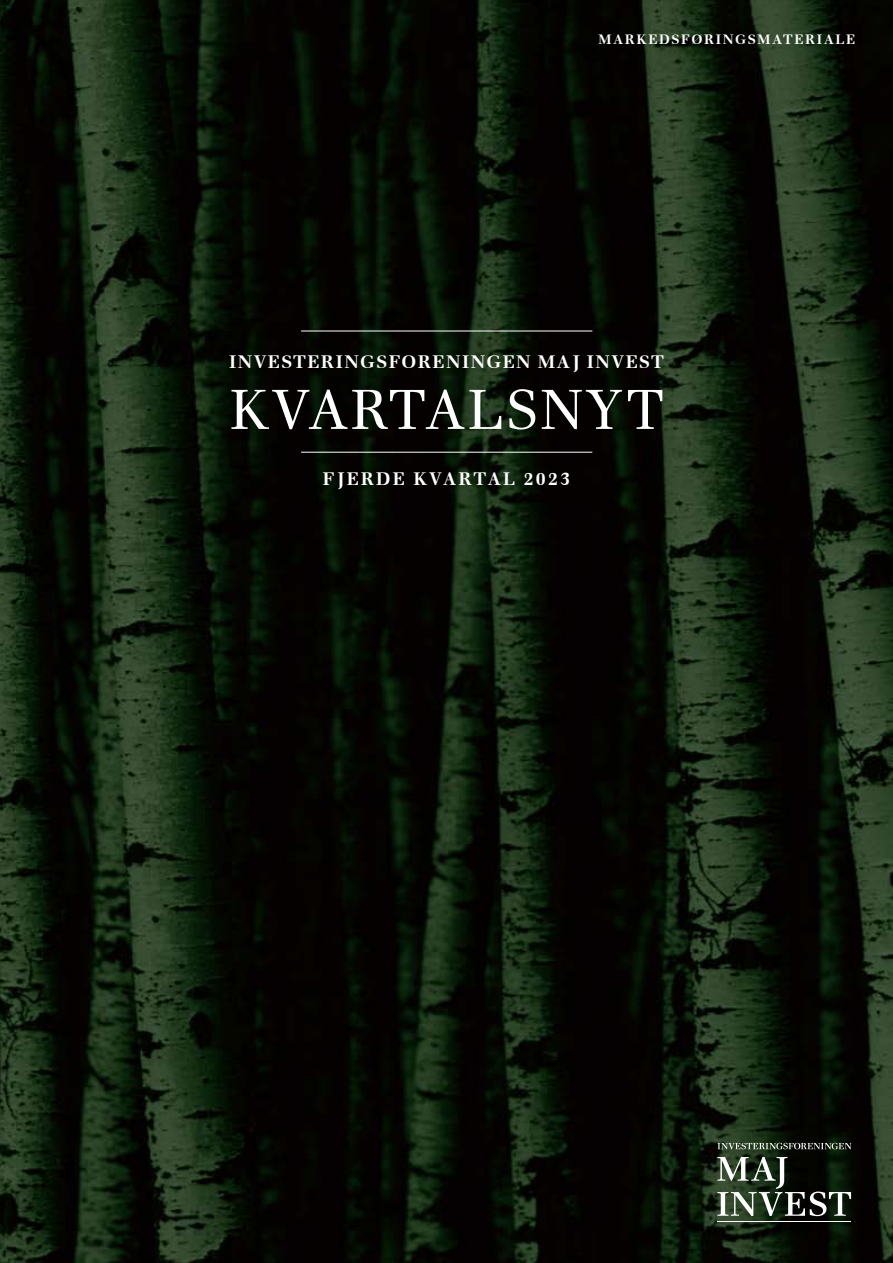
<style>
.page{position:relative;width:893px;height:1263px;background:#fff}
.page>*{position:absolute;margin:0;border:0;box-sizing:border-box;transform-origin:0 0}
.t1{font:55.5px "Emona";letter-spacing:.045em;color:#fff}
.t2{font:700 18px "Emona";letter-spacing:.08em;color:#fff}
.t3{font:700 18px "Emona";letter-spacing:.12em;color:#fff}
.t4{font:700 13.5px "Emona";letter-spacing:.12em;color:#fff}
</style>
<div class="page">
<img style="left:0;top:0;width:893px;height:1263px">
<svg style="left:717px;top:1157px;width:134px;height:59px;background:#414b3e"></svg>
<hr style="left:717px;top:1221px;width:134px;height:1px;background:#fff">
<svg style="left:717px;top:1143px;width:134px;height:6px"></svg>
<hr style="left:301px;top:331px;width:291px;height:1px;background:#fff">
<hr style="left:301px;top:452px;width:291px;height:1px;background:#fff">
<p class="t4" style="left:598px;top:31px;width:258px">MARKEDSFØRINGSMATERIALE</p>
<p class="t2" style="left:229px;top:351px;width:436px">INVESTERINGSFORENINGEN MAJ INVEST</p>
<h1 class="t1" style="left:230px;top:376px;width:436px">KVARTALSNYT</h1>
<p class="t3" style="left:323px;top:467px;width:249px">FJERDE KVARTAL 2023</p>
</div>
